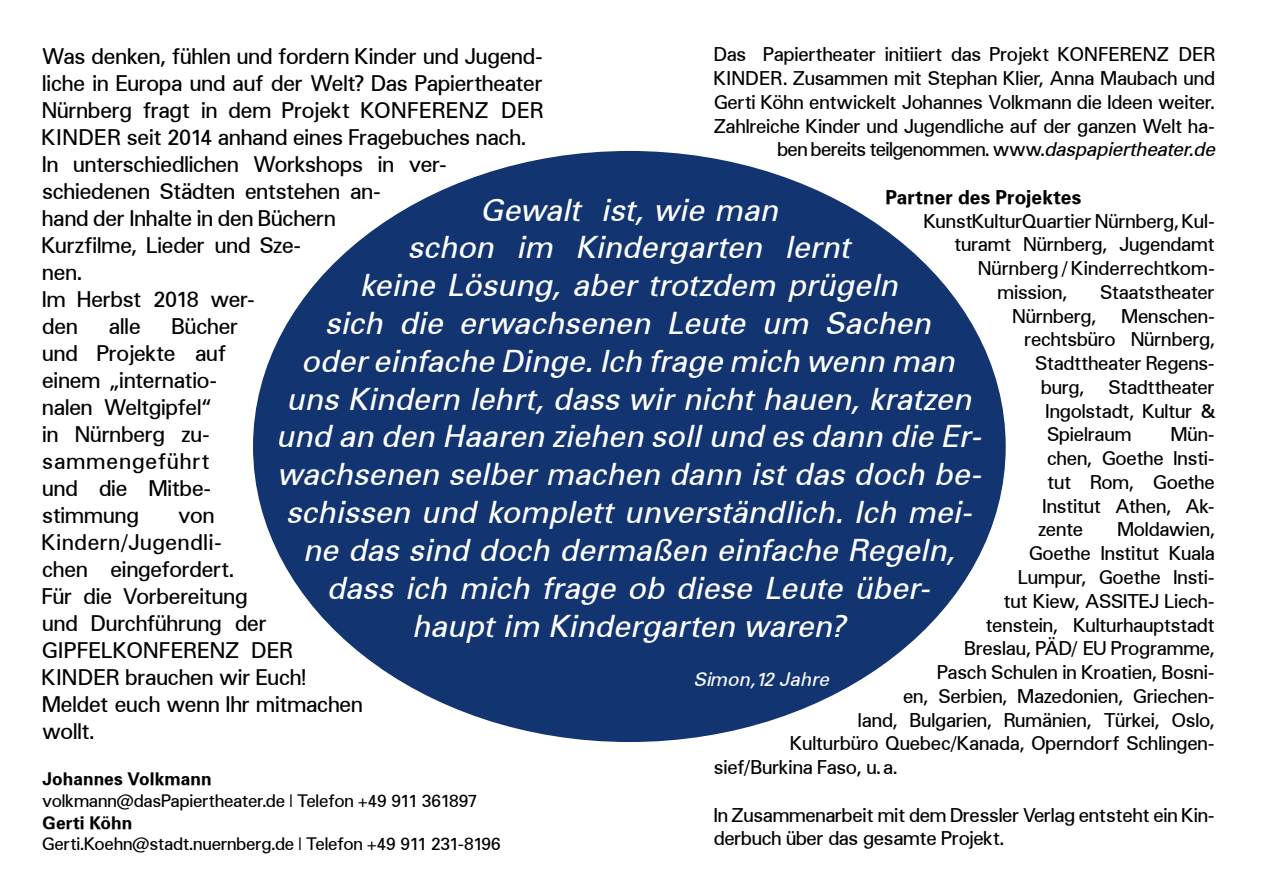
<style>
.page{position:relative;width:1263px;height:893px;background:#fff}
.page>*{position:absolute;margin:0;border:0;box-sizing:border-box;transform-origin:0 0}
.t1{font:italic 31.5px/37.8px "Unfug";color:#fff;text-align:center}
.t2{font:22.5px/27px "Unfug Normal";letter-spacing:.01em;color:#000}
.t3{font:19.8px/23.7px "Unfug Normal";letter-spacing:.005em;color:#000;text-align:right}
.t4{font:700 19.8px "Unfug";letter-spacing:.005em;color:#000}
.t5{font:italic 19.5px "Unfug";color:#fff}
.t6{font:18px "Unfug Normal";color:#000}
.t7{font:700 18px "Unfug";letter-spacing:.005em;color:#000}
.s1{font-family:"Unfug";font-style:italic}
</style>
<div class="page">
<div style="left:253px;top:151px;width:753px;height:591px;background:#123471;border-radius:50%"></div>
<p class="t3" style="left:714px;top:42px;width:502px">Das Papiertheater initiiert das Projekt Konferenz d er Kinder. Zusammen mit Stephan Klier, Anna Maubach und Gerti Köhn entwickelt Johannes Volkmann die Ideen weiter.<br>Zahlreiche Kinder und Jugendliche auf der ganzen Welt ha&shy;ben bereits teilgenommen. www.<span class="s1">daspapiertheater.de</span></p>
<p class="t4" style="left:885px;top:185px;width:197px">Partner des Projektes</p>
<p class="t3" style="left:924px;top:209px;width:292px">KunstKulturQuartier Nürnberg, Kul-</p>
<p class="t3" style="left:954px;top:232px;width:262px">turamt Nürnberg, Jugendamt</p>
<p class="t3" style="left:978px;top:256px;width:238px">Nürnberg /Kinderrechtkom-</p>
<p class="t3" style="left:998px;top:280px;width:71px">mission,</p>
<p class="t3" style="left:1100px;top:280px;width:116px">Staatstheater</p>
<p class="t3" style="left:1013px;top:304px;width:85px">Nürnberg,</p>
<p class="t3" style="left:1122px;top:304px;width:95px">Menschen-</p>
<p class="t3" style="left:1025px;top:327px;width:191px">rechtsbüro Nürnberg,</p>
<p class="t3" style="left:1035px;top:351px;width:181px">Stadttheater Regens-</p>
<p class="t3" style="left:1041px;top:375px;width:175px">burg, Stadttheater</p>
<p class="t3" style="left:1046px;top:399px;width:170px">Ingolstadt, Kultur &amp;</p>
<p class="t3" style="left:1047px;top:422px;width:86px">Spielraum</p>
<p class="t3" style="left:1171px;top:422px;width:45px">Mün-</p>
<p class="t3" style="left:1047px;top:446px;width:169px">chen, Goethe Insti-</p>
<p class="t3" style="left:1047px;top:470px;width:169px">tut Rom, Goethe</p>
<p class="t3" style="left:1043px;top:494px;width:173px">Institut Athen, Ak-</p>
<p class="t3" style="left:1038px;top:517px;width:46px">zente</p>
<p class="t3" style="left:1118px;top:517px;width:99px">Moldawien,</p>
<p class="t3" style="left:1029px;top:541px;width:187px">Goethe Institut Kuala</p>
<p class="t3" style="left:1019px;top:565px;width:197px">Lumpur, Goethe Insti-</p>
<p class="t3" style="left:1004px;top:589px;width:212px">tut Kiew, ASSITEJ Liech-</p>
<p class="t3" style="left:986px;top:613px;width:230px">tenstein, Kulturhauptstadt</p>
<p class="t3" style="left:965px;top:636px;width:251px">Breslau, PÄD/ EU Programme,</p>
<p class="t3" style="left:938px;top:660px;width:278px">Pasch Schulen in Kroatien, Bosni-</p>
<p class="t3" style="left:903px;top:684px;width:313px">en, Serbien, Mazedonien, Griechen-</p>
<p class="t3" style="left:858px;top:708px;width:358px">land, Bulgarien, Rumänien, Türkei, Oslo,</p>
<p class="t3" style="left:791px;top:731px;width:425px">Kulturbüro Quebec/Kanada, Operndorf Schlingen-</p>
<p class="t3" style="left:714px;top:755px;width:185px">sief/Burkina Faso, u. a.</p>
<p class="t3" style="left:714px;top:803px;width:502px;text-align:left">In Zusammenarbeit mit dem Dressler Verlag entsteht ein Kin&shy;derbuch über das gesamte Projekt.</p>
<p class="t2" style="left:42px;top:42px;width:502px">Was denken, fühlen und fordern Kinder und Jugend&shy;liche in Europa und auf der Welt? Das Papiertheater<br>Nürnberg fragt in dem Projekt Konferenz d er<br>Kind er seit 2014 anhand eines Fragebuches nach.<br>In unterschiedlichen Workshops in ver&shy;schiedenen Städten entstehen an-<br>hand der Inhalte in den Büchern<br>Kurzfilme, Lieder und Sze-<br>nen.<br>Im Herbst 2018 wer-<br>den</p>
<p class="t1" style="left:276px;top:190px;width:707px">Gewalt ist, wie man<br>schon im Kindergarten lernt<br>keine Lösung, aber trotzdem prügeln<br>sich die erwachsenen Leute um Sachen<br>oder einfache Dinge. Ich frage mich wenn man uns Kindern lehrt, dass wir nicht hauen, kratzen und an den Haaren ziehen soll und es dann die Er&shy;wachsenen selber machen dann ist das doch be&shy;schissen und komplett unverständlich. Ich mei&shy;ne das sind doch dermaßen einfache Regeln, dass ich mich frage ob diese Leute über-<br>haupt im Kindergarten waren?</p>
<p class="t5" style="left:693px;top:667px;width:137px">Simon,12 Jahre</p>
<p class="t2" style="left:42px;top:312px;width:197px;text-indent:130px">Bücher und Projekte auf einem „internatio&shy;nalen Weltgipfel“<br>in Nürnberg zu&shy;sammengeführt und die Mitbe&shy;stimmung</p>
<p class="t2" style="left:109px;top:312px;width:33px">alle</p>
<p class="t2" style="left:42px;top:501px;width:322px;text-indent:136px">von<br>Kindern/Jugendli-<br>chen eingefordert.<br>Für die Vorbereitung<br>und Durchführung der<br>Gipfelkonferenz der<br>Kinder brauchen wir Euch!<br>Meldet euch wenn Ihr mitmachen wollt.</p>
<p class="t7" style="left:43px;top:768px;width:171px">Johannes Volkmann</p>
<p class="t6" style="left:43px;top:790px;width:436px">volkmann@dasPapiertheater.de | Telefon +49 911 361897</p>
<p class="t7" style="left:43px;top:811px;width:91px">Gerti Köhn</p>
<p class="t6" style="left:43px;top:833px;width:460px">Gerti.Koehn@stadt.nuernberg.de | Telefon +49 911 231-8196</p>
</div>
